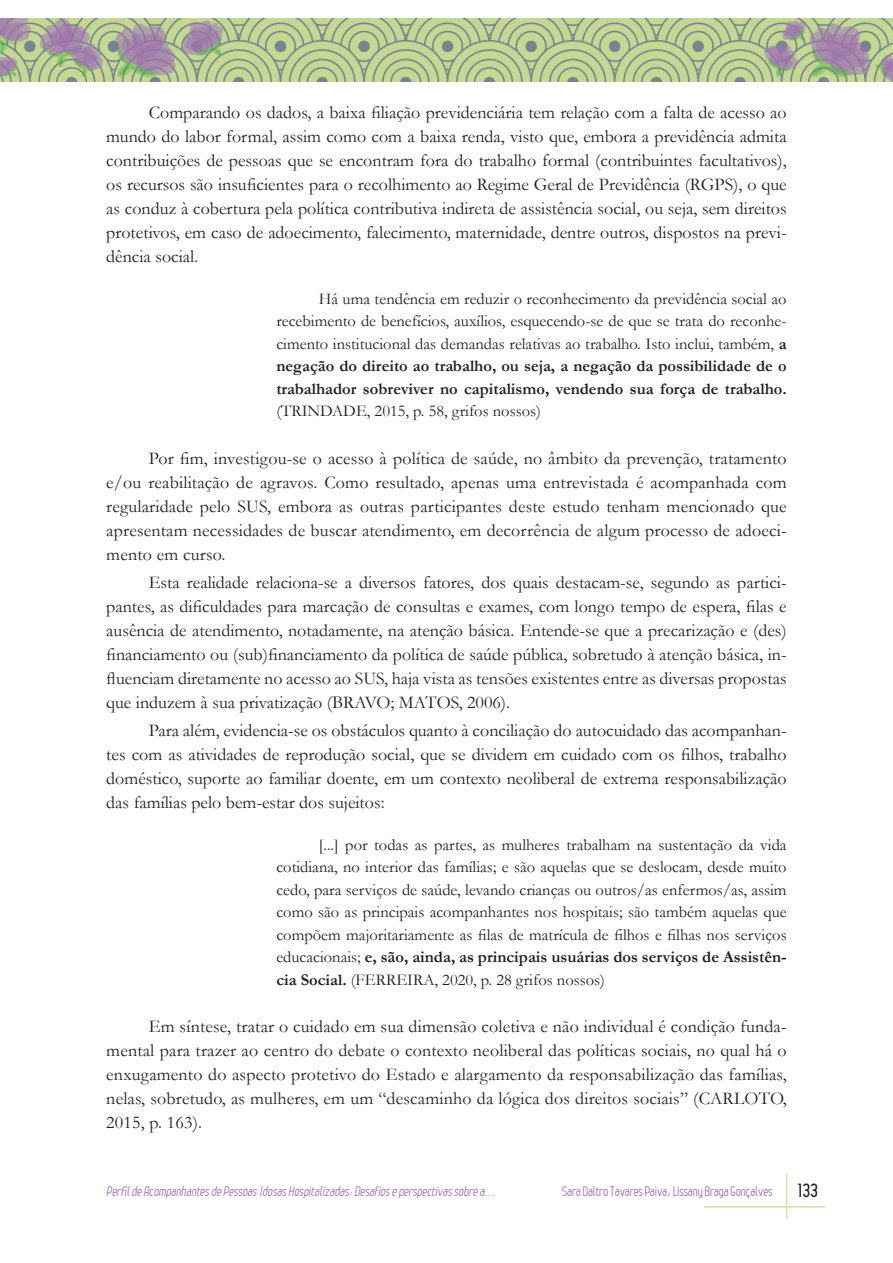
<style>
.page{position:relative;width:893px;height:1263px;background:#fff}
.page>*{position:absolute;margin:0;border:0;box-sizing:border-box;transform-origin:0 0}
.Texto{font:18px/24px "Garamond";color:#231f20;text-align:justify}
.t1{font:700 18px "Leger";color:#231f20}
.Citação{font:16.5px/22.5px "Garamond";color:#231f20;text-align:justify}
.t2{font:italic 13.5px "Leger";color:#9f73af}
.t3{font:13.5px "Leger";letter-spacing:-.01em;color:#9f73af}
.s1{font-weight:700}
</style>
<div class="page">
<hr style="left:786px;top:1174px;width:1px;height:45px;background:#d2e0ac">
<hr style="left:704px;top:1206px;width:121px;height:1px;background:#d2e0ac">
<img style="left:0;top:18px;width:893px;height:64px">
<p class="Texto" style="left:106px;top:100px;width:682px;text-indent:43px">Comparando os dados, a baixa filiação previdenciária tem relação com a falta de acesso ao mundo do labor formal, assim como com a baixa renda, visto que, embora a previdência admita contribuições de pessoas que se encontram fora do trabalho formal (contribuintes facultativos), os recursos são insuficientes para o recolhimento ao Regime Geral de Previdência (RGPS), o que as conduz à cobertura pela política contributiva indireta de assistência social, ou seja, sem direitos protetivos, em caso de adoecimento, falecimento, maternidade, dentre outros, dispostos na previ&shy;dência social.</p>
<p class="Citação" style="left:276px;top:287px;width:512px;text-indent:43px">Há uma tendência em reduzir o reconhecimento da previdência social ao recebimento de benefícios, auxílios, esquecendo-se de que se trata do reconhe&shy;cimento institucional das demandas relativas ao trabalho. Isto inclui, também, <span class="s1">a negação do direito ao trabalho, ou seja, a negação da possibilidade de o trabalhador sobreviver no capitalismo, vendendo sua força de trabalho. </span>(TRINDADE, 2015, p. 58, grifos nossos)</p>
<p class="Texto" style="left:106px;top:445px;width:682px;text-indent:43px">Por fim, investigou-se o acesso à política de saúde, no âmbito da prevenção, tratamento e/ou reabilitação de agravos. Como resultado, apenas uma entrevistada é acompanhada com regularidade pelo SUS, embora as outras participantes deste estudo tenham mencionado que apresentam necessidades de buscar atendimento, em decorrência de algum processo de adoeci&shy;mento em curso.</p>
<p class="Texto" style="left:106px;top:570px;width:682px;text-indent:43px">Esta realidade relaciona-se a diversos fatores, dos quais destacam-se, segundo as partici&shy;pantes, as dificuldades para marcação de consultas e exames, com longo tempo de espera, filas e ausência de atendimento, notadamente, na atenção básica. Entende-se que a precarização e (des) financiamento ou (sub)financiamento da política de saúde pública, sobretudo à atenção básica, in&shy;fluenciam diretamente no acesso ao SUS, haja vista as tensões existentes entre as diversas propostas que induzem à sua privatização (BRAVO; MATOS, 2006).</p>
<p class="Texto" style="left:106px;top:718px;width:682px;text-indent:43px">Para além, evidencia-se os obstáculos quanto à conciliação do autocuidado das acompanhan&shy;tes com as atividades de reprodução social, que se dividem em cuidado com os filhos, trabalho doméstico, suporte ao familiar doente, em um contexto neoliberal de extrema responsabilização das famílias pelo bem-estar dos sujeitos:</p>
<p class="Citação" style="left:276px;top:833px;width:512px;text-indent:43px">[...] por todas as partes, as mulheres trabalham na sustentação da vida cotidiana, no interior das famílias; e são aquelas que se deslocam, desde muito cedo, para serviços de saúde, levando crianças ou outros/as enfermos/as, assim como são as principais acompanhantes nos hospitais; são também aquelas que compõem majoritariamente as filas de matrícula de filhos e filhas nos serviços educacionais; <span class="s1">e, são, ainda, as principais usuárias dos serviços de Assistên&shy;cia Social.</span> (FERREIRA, 2020, p. 28 grifos nossos)</p>
<p class="Texto" style="left:106px;top:1014px;width:682px;text-indent:43px">Em síntese, tratar o cuidado em sua dimensão coletiva e não individual é condição funda&shy;mental para trazer ao centro do debate o contexto neoliberal das políticas sociais, no qual há o enxugamento do aspecto protetivo do Estado e alargamento da responsabilização das famílias, nelas, sobretudo, as mulheres, em um “descaminho da lógica dos direitos sociais” (CARLOTO, 2015, p. 163).</p>
<p class="t2" style="left:106px;top:1183px;width:393px">PerfildeAcompanhantesdePessoasIdosasHospitalizadas:Desafioseperspectivassobrea...</p>
<p class="t3" style="left:562px;top:1183px;width:212px">Sara Daltro Tavares Paiva; Lissany Braga Gonçalves</p>
<p class="t1" style="left:798px;top:1180px;width:21px">133</p>
</div>
